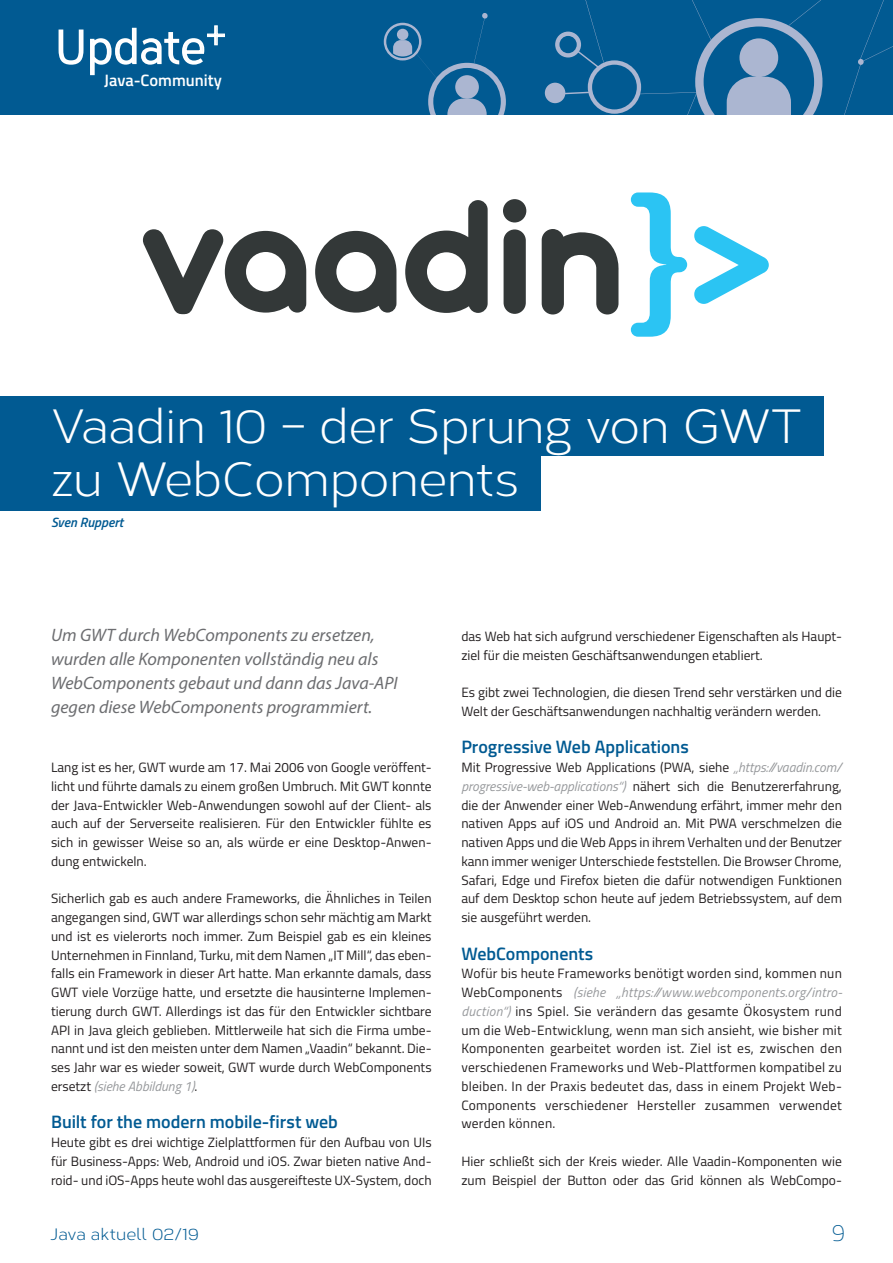
<style>
.page{position:relative;width:893px;height:1263px;background:#fff}
.page>*{position:absolute;margin:0;border:0;box-sizing:border-box;transform-origin:0 0}
.t1{font:48px/52.5px "Corbert";letter-spacing:-.01em;color:#fff}
.t2{font:46.5px "Corbert Condensed";color:#fff}
.t3{font:100 24px "Titillium";color:#015a92}
.t4{font:italic 18px/24px "Myriad Pro";color:#6c6d70}
.t5{font:600 18px "Titillium";color:#015a92}
.t6{font:16.5px "Corbert";color:#015a92}
.t7{font:600 16.5px "Titillium";color:#fff}
.t8{font:13.5px/18.8px "Titillium";color:#231f20;text-align:justify}
.t9{font:italic 600 13.5px "Titillium";color:#015a92}
.s1{font-style:italic;color:#97999c}
</style>
<div class="page">
<div style="left:0;top:0;width:893px;height:115px;background:#015a92"></div>
<svg style="left:58px;top:25px;width:167px;height:51px"></svg>
<svg style="left:384px;top:13px;width:122px;height:102px"></svg>
<svg style="left:315px;top:231px;width:81px;height:82px"></svg>
<svg style="left:405px;top:200px;width:83px;height:113px"></svg>
<svg style="left:542px;top:0;width:351px;height:337px"></svg>
<svg style="left:143px;top:229px;width:163px;height:85px"></svg>
<svg style="left:504px;top:229px;width:22px;height:85px;background:#404545"></svg>
<div style="left:503px;top:199px;width:23px;height:23px;background:#333838;border-radius:50%"></div>
<div style="left:0;top:396px;width:823px;height:59px;background:#015a92"></div>
<div style="left:0;top:451px;width:541px;height:59px;background:#015a92"></div>
<h2 class="t2" style="left:55px;top:13px;width:173px">Update+</h2>
<p class="t7" style="left:104px;top:68px;width:119px">Java-Community</p>
<h1 class="t1" style="left:51px;top:398px;width:753px">Vaadin 10 – der Sprung von GWT zu WebComponents</h1>
<p class="t9" style="left:51px;top:512px;width:74px">Sven Ruppert</p>
<h3 class="t4" style="left:51px;top:622px;width:348px">Um GWT durch WebComponents zu ersetzen, wurden alle Komponenten vollständig neu als WebComponents gebaut und dann das Java-API gegen diese WebComponents programmiert.</h3>
<p class="t8" style="left:51px;top:757px;width:382px">Lang ist es her, GWT wurde am 17. Mai 2006 von Google veröffent&shy;licht und führte damals zu einem großen Umbruch. Mit GWT konnte der Java-Entwickler Web-Anwendungen sowohl auf der Client- als auch auf der Serverseite realisieren. Für den Entwickler fühlte es sich in gewisser Weise so an, als würde er eine Desktop-Anwen&shy;dung entwickeln.</p>
<p class="t8" style="left:51px;top:889px;width:382px">Sicherlich gab es auch andere Frameworks, die Ähnliches in Teilen angegangen sind, GWT war allerdings schon sehr mächtig am Markt und ist es vielerorts noch immer. Zum Beispiel gab es ein kleines Unternehmen in Finnland, Turku, mit dem Namen „IT Mill“, das eben&shy;falls ein Framework in dieser Art hatte. Man erkannte damals, dass GWT viele Vorzüge hatte, und ersetzte die hausinterne Implemen&shy;tierung durch GWT. Allerdings ist das für den Entwickler sichtbare API in Java gleich geblieben. Mittlerweile hat sich die Firma umbe&shy;nannt und ist den meisten unter dem Namen „Vaadin“ bekannt. Die&shy;ses Jahr war es wieder soweit, GWT wurde durch WebComponents ersetzt <span class="s1">(siehe Abbildung 1)</span>.</p>
<h3 class="t5" style="left:51px;top:1108px;width:288px">Built for the modern mobile-first web</h3>
<p class="t8" style="left:51px;top:1132px;width:382px">Heute gibt es drei wichtige Zielplattformen für den Aufbau von UIs für Business-Apps: Web, Android und iOS. Zwar bieten native And&shy;roid- und iOS-Apps heute wohl das ausgereifteste UX-System, doch</p>
<p class="t8" style="left:461px;top:626px;width:382px">das Web hat sich aufgrund verschiedener Eigenschaften als Haupt&shy;ziel für die meisten Geschäftsanwendungen etabliert.</p>
<p class="t8" style="left:461px;top:682px;width:382px">Es gibt zwei Technologien, die diesen Trend sehr verstärken und die<br>Welt der Geschäftsanwendungen nachhaltig verändern werden.</p>
<h3 class="t5" style="left:461px;top:733px;width:229px">Progressive Web Applications</h3>
<p class="t8" style="left:461px;top:757px;width:382px">Mit Progressive Web Applications (PWA, siehe <span class="s1">„https://vaadin.com/ progressive-web-applications“)</span> nähert sich die Benutzererfahrung, die der Anwender einer Web-Anwendung erfährt, immer mehr den nativen Apps auf iOS und Android an. Mit PWA verschmelzen die nativen Apps und die Web Apps in ihrem Verhalten und der Benutzer kann immer weniger Unterschiede feststellen. Die Browser Chrome, Safari, Edge und Firefox bieten die dafür notwendigen Funktionen auf dem Desktop schon heute auf jedem Betriebssystem, auf dem sie ausgeführt werden.</p>
<h3 class="t5" style="left:461px;top:940px;width:133px">WebComponents</h3>
<p class="t8" style="left:461px;top:964px;width:382px">Wofür bis heute Frameworks benötigt worden sind, kommen nun WebComponents <span class="s1">(siehe „https://www.webcomponents.org/intro&shy;duction“)</span> ins Spiel. Sie verändern das gesamte Ökosystem rund um die Web-Entwicklung, wenn man sich ansieht, wie bisher mit Komponenten gearbeitet worden ist. Ziel ist es, zwischen den verschiedenen Frameworks und Web-Plattformen kompatibel zu bleiben. In der Praxis bedeutet das, dass in einem Projekt Web-Components verschiedener Hersteller zusammen verwendet werden können.</p>
<p class="t8" style="left:461px;top:1151px;width:382px">Hier schließt sich der Kreis wieder. Alle Vaadin-Komponenten wie zum Beispiel der Button oder das Grid können als WebCompo-</p>
<p class="t6" style="left:50px;top:1222px;width:150px">Java aktuell 02/19</p>
<h3 class="t3" style="left:832px;top:1215px;width:15px">9</h3>
</div>
